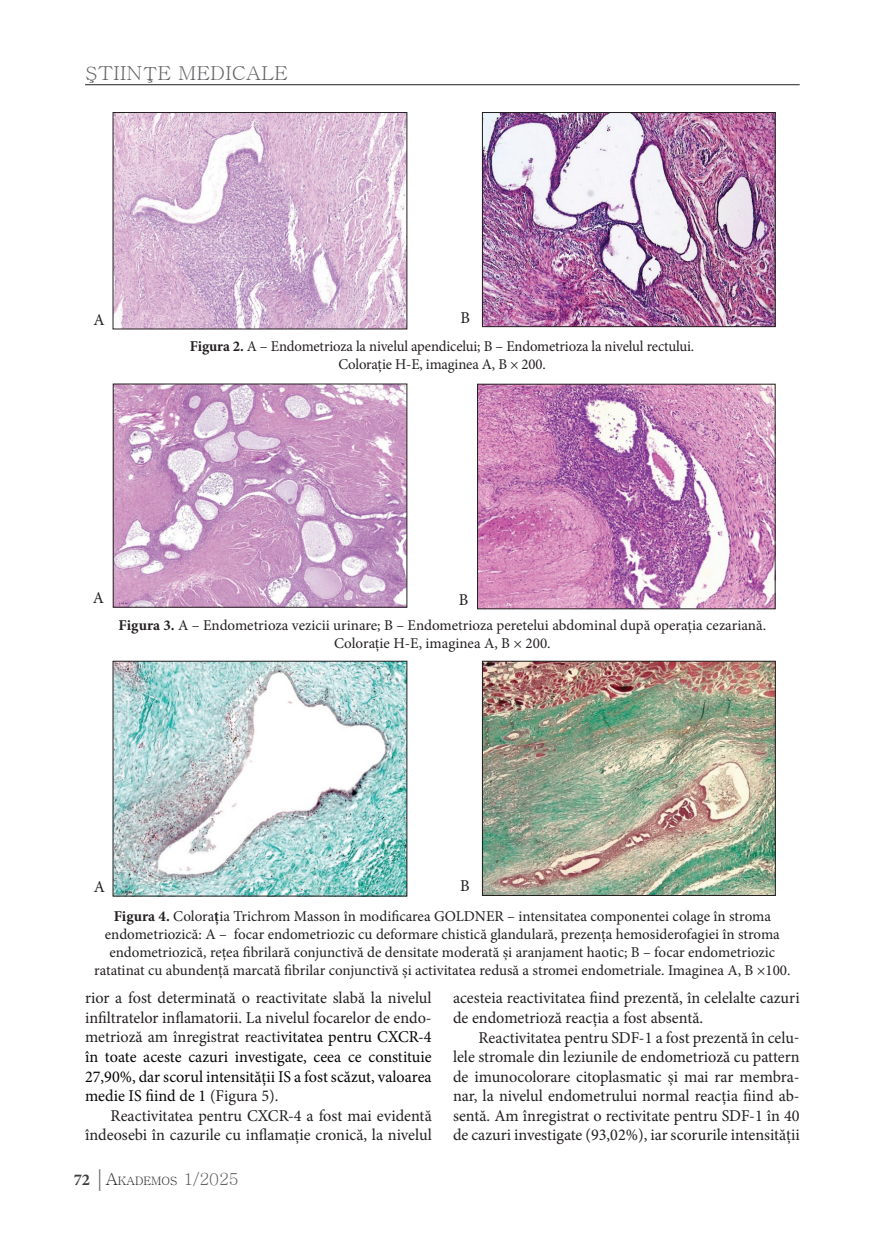
<style>
.page{position:relative;width:872px;height:1234px;background:#fff}
.page>*{position:absolute;margin:0;border:0;box-sizing:border-box;transform-origin:0 0}
.t1{font:19.2px "Batang";color:#636366;scale:1.06 1}
.t2{font:16.5px/19.5px "Minion Pro";color:#231f20;text-align:justify}
.t3{font:15px/18px "Minion Pro";letter-spacing:-.005em;color:#231f20;text-align:center}
.t4{font:11.55px "Batang";color:#231f20}
.s1{font-weight:700}
.s2{color:#040503}
.s3{font-family:"Minion Pro";font-weight:700;font-size:16.5px;color:#3e3e3f}
.s4{font-family:"Garamond";font-size:24px;color:#636366}
.s5{font-size:16.5px}
.s6{font-size:16.5px;color:#636366}
</style>
<div class="page">
<hr style="left:85px;top:84px;width:714px;height:1px;background:#231f20">
<img style="left:115px;top:114px;width:290px;height:213px">
<img style="left:484px;top:114px;width:289px;height:211px">
<div style="left:482px;top:112px;width:293px;height:215px;border:1px solid #231f20"></div>
<img style="left:115px;top:386px;width:290px;height:219px">
<img style="left:479px;top:386px;width:294px;height:221px">
<div style="left:477px;top:384px;width:298px;height:225px;border:1px solid #231f20"></div>
<img style="left:115px;top:663px;width:290px;height:231px">
<div style="left:113px;top:661px;width:294px;height:235px;border:1px solid #231f20"></div>
<img style="left:484px;top:663px;width:289px;height:230px">
<div style="left:482px;top:661px;width:293px;height:234px;border:1px solid #231f20"></div>
<p class="t1" style="left:85px;top:64px;width:193px">ŞTIINŢE MEDICALE</p>
<p class="t2" style="left:93px;top:310px;width:13px">A</p>
<p class="t2" style="left:460px;top:308px;width:11px">B</p>
<p class="t3" style="left:190px;top:337px;width:506px"><span class="s1">Figura 2.</span> A – Endometrioza la nivelul apendicelui; B – Endometrioza la nivelul rectului.<br>Colorație H-E, imaginea A, B × 200.</p>
<p class="t2" style="left:93px;top:588px;width:13px">A</p>
<p class="t2" style="left:459px;top:589px;width:11px">B</p>
<p class="t3" style="left:119px;top:616px;width:649px"><span class="s1">Figura 3.</span> A – Endometrioza vezicii urinare; B – Endometrioza peretelui abdominal după operația cezariană.<br>Colorație H-E, imaginea A, B × 200.</p>
<p class="t2" style="left:94px;top:877px;width:13px">A</p>
<p class="t2" style="left:460px;top:876px;width:11px">B</p>
<p class="t3" style="left:94px;top:906px;width:698px"><span class="s1">Figura 4.</span> Colora<span class="s1">ț</span>ia Trichrom Masson în modificarea GOLDNER – intensitatea componentei colage în stroma endometriozică: A – focar endometriozic cu deformare chistică glandulară, prezența hemosiderofagiei în stroma endometriozică, rețea fibrilară conjunctivă de densitate moderată și aranjament haotic; B – focar endometriozic ratatinat cu abundență marcată fibrilar conjunctivă și activitatea redusă a stromei endometriale. Imaginea A, B ×100.</p>
<p class="t2" style="left:85px;top:988px;width:348px">rior a fost determinată o reactivitate slabă la nivelul infiltratelor inflamatorii. La nivelul focarelor de endo&shy;metrioză am înregistrat reacti<span class="s2">vitatea pentru CXCR-4 în toate aceste cazuri investigate, ceea ce constituie 27,90%, dar scorul intensității IS a fost scăzut, valoarea medie IS fiind de 1</span> (Figura 5).</p>
<p class="t2" style="left:85px;top:1105px;width:348px;text-align:right">Reactivitatea pentru CXCR-4 a fost mai evidentă îndeosebi în cazurile cu inflamație cronică, la nivelul</p>
<p class="t2" style="left:453px;top:988px;width:348px">acesteia reactivitatea fiind prezentă, în celelalte cazuri de endometrioză reacția a fost absentă.</p>
<p class="t2" style="left:453px;top:1027px;width:348px;text-indent:26px">Reactivitatea pentru SDF-1 a fost prezentă în celu&shy;lele stromale din leziunile de endometrioză cu pattern de imunocolorare citoplasmatic și mai rar membra&shy;nar, la nivelul endometrului normal reacția fiind ab&shy;sentă. Am înregistrat o rectivitate pentru SDF-1 în 40 de cazuri investigate (93,02%), iar scorurile intensității</p>
<p class="t4" style="left:74px;top:1175px;width:167px"><span class="s3">72</span> <span class="s4">|</span><span class="s5">A</span>KADEMOS <span class="s6">1/2025</span></p>
</div>
